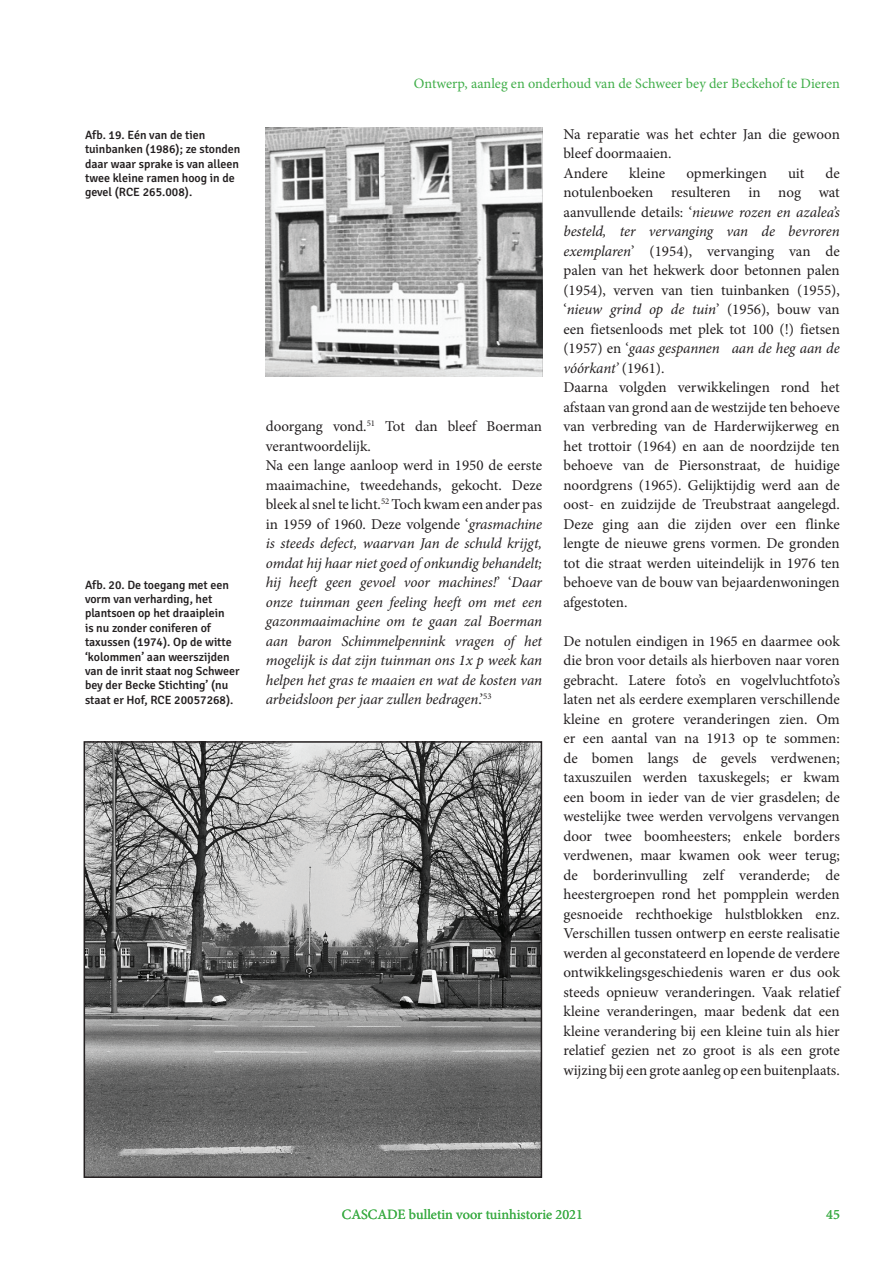
<style>
.page{position:relative;width:893px;height:1263px;background:#fff}
.page>*{position:absolute;margin:0;border:0;box-sizing:border-box;transform-origin:0 0}
.t1{font:15px/19.5px "Minion Pro";color:#231f20}
.t2{font:italic 15px/19.5px "Minion Pro";letter-spacing:-.005em;color:#231f20}
.t3{font:14.25px "Minion Pro";color:#40ae49}
.t4{font:500 12px/14.4px "Signika";color:#231f20}
.s1{font-style:normal}
.s2{font-style:italic}
</style>
<div class="page">
<img style="left:266px;top:128px;width:276px;height:249px">
<img style="left:87px;top:744px;width:452px;height:431px">
<div style="left:84px;top:741px;width:458px;height:437px;border:2px solid #231f20"></div>
<p class="t4" style="left:85px;top:127px;width:157px">Afb. 19. Eén van de tien tuinbanken (1986); ze stonden daar waar sprake is van alleen twee kleine ramen hoog in de gevel (RCE 265.008).</p>
<p class="t4" style="left:85px;top:576px;width:156px">Afb. 20. De toegang met een vorm van verharding, het plantsoen op het draaiplein<br>is nu zonder coniferen of taxussen (1974). Op de witte ‘kolommen’ aan weerszijden van de inrit staat nog Schweer bey der Becke Stichting’ (nu staat er Hof, RCE 20057268).</p>
<p class="t3" style="left:414px;top:74px;width:427px">Ontwerp, aanleg en onderhoud van de Schweer bey der Beckehof te Dieren</p>
<p class="t2" style="left:266px;top:416px;width:278px"><span class="s1">doorgang vond.</span><sup>51</sup> <span class="s1">Tot dan bleef Boerman verantwoordelijk.<br>Na een lange aanloop werd in 1950 de eerste maaimachine, tweedehands, gekocht. Deze bleek al snel te licht.</span><sup>52</sup> <span class="s1">Toch kwam een ander pas in 1959 of 1960. Deze volgende ‘</span>grasmachine is steeds defect, waarvan Jan de schuld krijgt, omdat hij haar niet goed of onkundig behandelt; hij heeft geen gevoel voor machines!<span class="s1">’ ‘</span>Daar onze tuinman geen feeling heeft om met een gazonmaaimachine om te gaan zal Boerman aan baron Schimmelpennink vragen of het mogelijk is dat zijn tuinman ons 1x p week kan helpen het gras te maaien en wat de kosten van arbeidsloon per jaar zullen bedragen<span class="s1">.’</span><sup>53</sup></p>
<p class="t1" style="left:563px;top:124px;width:278px">Na reparatie was het echter Jan die gewoon bleef doormaaien.<br>Andere</p>
<p class="t1" style="left:563px;top:163px;width:278px;text-indent:262px">de notulenboeken resulteren in nog wat aanvullende details: ‘<span class="s2">nieuwe rozen en azalea’s besteld, ter vervanging van de bevroren exemplaren</span>’ (1954), vervanging van de palen van het hekwerk door betonnen palen (1954), verven van tien tuinbanken (1955), ‘<span class="s2">nieuw grind op de tuin</span>’ (1956), bouw van een fietsenloods met plek tot 100 (!) fietsen (1957) en ‘<span class="s2">gaas gespannen aan de heg aan de vóórkant’</span> (1961).<br>Daarna volgden verwikkelingen rond het afstaan van grond aan de westzijde ten behoeve van verbreding van de Harderwijkerweg en het trottoir (1964) en aan de noordzijde ten behoeve van de Piersonstraat, de huidige noordgrens (1965). Gelijktijdig werd aan de oost- en zuidzijde de Treubstraat aangelegd.<br>Deze ging aan die zijden over een flinke lengte de nieuwe grens vormen. De gronden tot die straat werden uiteindelijk in 1976 ten behoeve van de bouw van bejaardenwoningen afgestoten.</p>
<p class="t1" style="left:563px;top:631px;width:278px;text-align:justify">De notulen eindigen in 1965 en daarmee ook die bron voor details als hierboven naar voren gebracht. Latere foto’s en vogelvluchtfoto’s laten net als eerdere exemplaren verschillende kleine en grotere veranderingen zien. Om er een aantal van na 1913 op te sommen: de bomen langs de gevels verdwenen; taxuszuilen werden taxuskegels; er kwam een boom in ieder van de vier grasdelen; de westelijke twee werden vervolgens vervangen door twee boomheesters; enkele borders verdwenen, maar kwamen ook weer terug; de borderinvulling zelf veranderde; de heestergroepen rond het pompplein werden gesnoeide rechthoekige hulstblokken enz.<br>Verschillen tussen ontwerp en eerste realisatie werden al geconstateerd en lopende de verdere ontwikkelingsgeschiedenis waren er dus ook steeds opnieuw veranderingen. Vaak relatief kleine veranderingen, maar bedenk dat een kleine verandering bij een kleine tuin als hier relatief gezien net zo groot is als een grote wijzing bij een grote aanleg op een buitenplaats.</p>
<p class="t1" style="left:629px;top:163px;width:38px">kleine</p>
<p class="t1" style="left:686px;top:163px;width:82px">opmerkingen</p>
<p class="t1" style="left:788px;top:163px;width:18px">uit</p>
<p class="t3" style="left:342px;top:1205px;width:243px">CASCADE bulletin voor tuinhistorie 2021</p>
<p class="t3" style="left:826px;top:1205px;width:15px">45</p>
</div>
